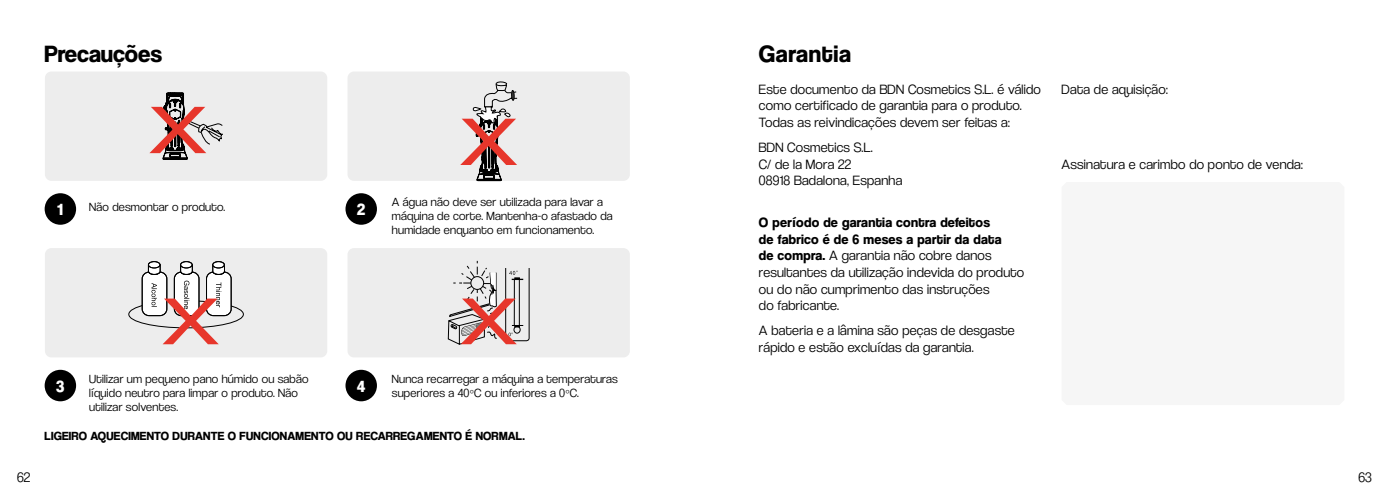
<style>
.page{position:relative;width:1389px;height:497px;background:#fff}
.page>*{position:absolute;margin:0;border:0;box-sizing:border-box;transform-origin:0 0}
.t1{font:700 24.5px "Coolvetica Rg";color:#000}
.t2{font:700 24.5px "Coolvetica Rg";letter-spacing:.025em;color:#000}
.t3{font:16.8px "Coolvetica Hv";color:#fff}
.t4{font:14.17px "Coolvetica Lt";color:#000}
.t5{font:14px/16.6px "Coolvetica Lt";letter-spacing:.02em;color:#000}
.t6{font:700 14px/16.6px "Coolvetica Rg";letter-spacing:.02em;color:#000}
.t7{font:12.25px/14px "Coolvetica Lt";letter-spacing:.02em;color:#000}
.t8{font:700 12.25px "Coolvetica Rg";letter-spacing:.02em;color:#000}
.s1{font-family:"Coolvetica Rg";font-weight:700}
</style>
<div class="page">
<div style="left:348px;top:71px;width:282px;height:110px;background:#ededed;border-radius:6px"></div>
<div style="left:45px;top:71px;width:282px;height:110px;background:#ededed;border-radius:6px"></div>
<div style="left:348px;top:248px;width:282px;height:109px;background:#ededed;border-radius:6px"></div>
<svg style="left:447px;top:260px;width:83px;height:84px"></svg>
<div style="left:45px;top:193px;width:31px;height:31px;background:#000;border-radius:50%"></div>
<div style="left:345px;top:193px;width:32px;height:31px;background:#000;border-radius:50%"></div>
<div style="left:45px;top:248px;width:282px;height:109px;background:#ededed;border-radius:6px"></div>
<svg style="left:141px;top:261px;width:91px;height:83px"></svg>
<div style="left:45px;top:369px;width:31px;height:32px;background:#000;border-radius:50%"></div>
<div style="left:345px;top:369px;width:32px;height:32px;background:#000;border-radius:50%"></div>
<svg style="left:149px;top:93px;width:74px;height:66px"></svg>
<svg style="left:460px;top:81px;width:58px;height:99px"></svg>
<h1 class="t1" style="left:45px;top:39px;width:119px">Precauções</h1>
<p class="t7" style="left:89px;top:200px;width:138px">Não desmontar o produto.</p>
<p class="t7" style="left:392px;top:195px;width:222px">A água não deve ser utilizada para lavar a máquina de corte. Mantenha-o afastado da humidade enquanto em funcionamento.</p>
<p class="t3" style="left:58px;top:199px;width:7px">1</p>
<p class="t3" style="left:357px;top:199px;width:9px">2</p>
<p class="t7" style="left:89px;top:371px;width:221px">Utilizar um pequeno pano húmido ou sabão líquido neutro para limpar o produto. Não utilizar solventes.</p>
<p class="t7" style="left:392px;top:371px;width:227px">Nunca recarregar a máquina a temperaturas superiores a 40ºC ou inferiores a 0ºC.</p>
<p class="t8" style="left:45px;top:428px;width:482px">LIGEIRO AQUECIMENTO DURANTE O FUNCIONAMENTO OU RECARREGAMENTO É NORMAL.</p>
<p class="t3" style="left:56px;top:375px;width:10px">3</p>
<p class="t3" style="left:357px;top:375px;width:10px">4</p>
<h1 class="t2" style="left:759px;top:39px;width:93px">Garantia</h1>
<p class="t5" style="left:759px;top:80px;width:283px">Este documento da BDN Cosmetics S.L. é válido como certificado de garantia para o produto.<br>Todas as reivindicações devem ser feitas a:</p>
<p class="t5" style="left:759px;top:139px;width:145px">BDN Cosmetics S.L.<br>C/ de la Mora 22<br>08918 Badalona, Espanha</p>
<p class="t6" style="left:759px;top:213px;width:244px">O período de garantia contra defeitos de fabrico é de 6 meses a partir da data</p>
<p class="t5" style="left:759px;top:247px;width:267px"><span class="s1">de compra.</span> A garantia não cobre danos resultantes da utilização indevida do produto ou do não cumprimento das instruções<br>do fabricante.</p>
<p class="t5" style="left:759px;top:322px;width:257px">A bateria e a lâmina são peças de desgaste rápido e estão excluídas da garantia.</p>
<p class="t5" style="left:1062px;top:80px;width:108px">Data de aquisição:</p>
<p class="t5" style="left:1062px;top:155px;width:243px">Assinatura e carimbo do ponto de venda:</p>
<p class="t4" style="left:17px;top:468px;width:15px">62</p>
<p class="t4" style="left:1359px;top:468px;width:15px">63</p>
</div>
